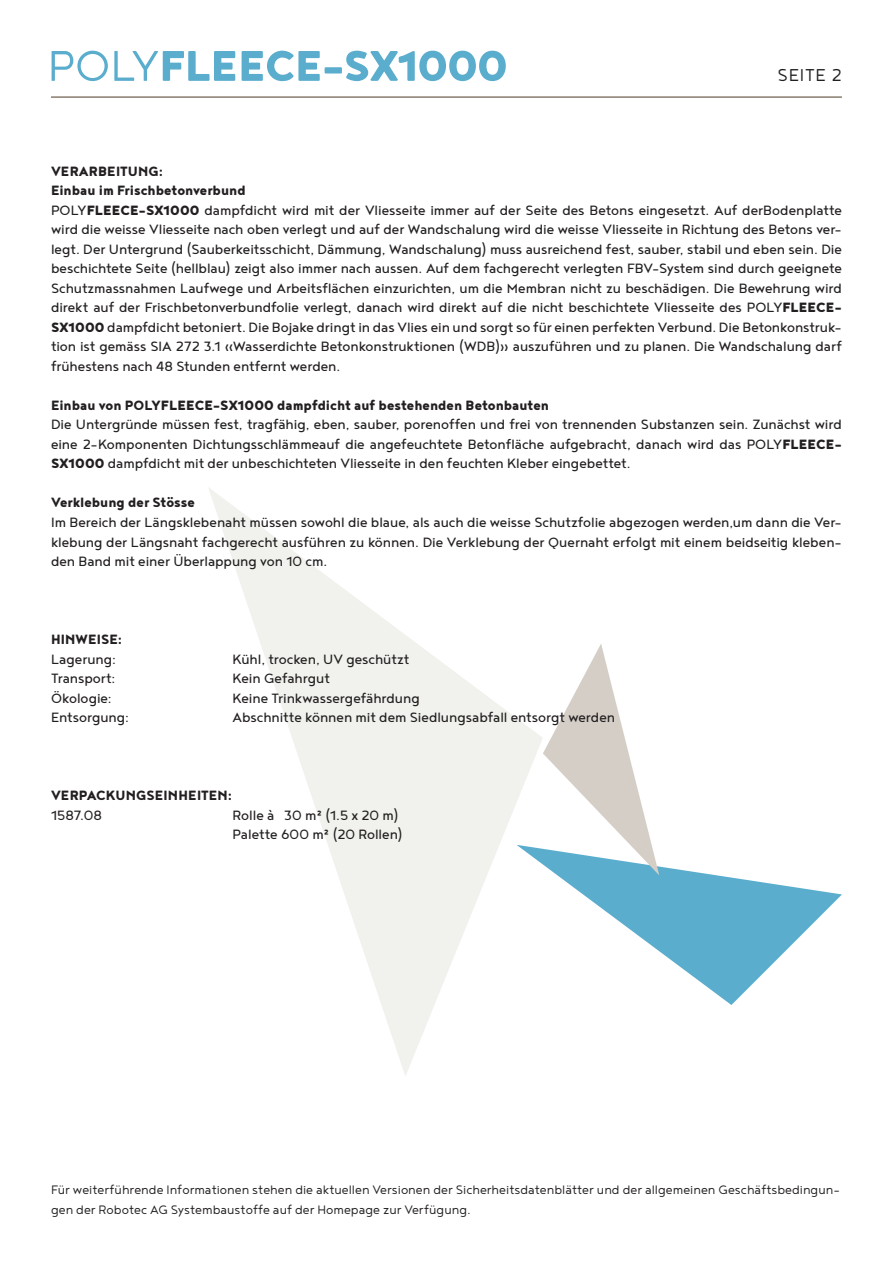
<style>
.page{position:relative;width:893px;height:1263px;background:#fff}
.page>*{position:absolute;margin:0;border:0;box-sizing:border-box;transform-origin:0 0}
.Hautptitel{font:900 52.5px "Noyh";letter-spacing:-.015em;color:#5aadcd}
.t1{font:300 21px "Noyh";letter-spacing:.03em;color:#231f20}
.GrundText{font:16.5px/19.5px "Noyh";letter-spacing:-.005em;color:#231f20;text-align:justify}
.GrundText-2{font:800 16.5px "Noyh";color:#231f20}
.t2{font:300 15px/19.8px "Noyh";color:#231f20}
.s1{font-weight:300}
.s2{font-weight:900}
.s3{font-size:16.5px}
</style>
<div class="page">
<svg style="left:209px;top:488px;width:334px;height:588px"></svg>
<svg style="left:516px;top:845px;width:326px;height:160px"></svg>
<svg style="left:543px;top:644px;width:116px;height:231px"></svg>
<hr style="left:51px;top:96px;width:791px;height:2px;background:#887c6e">
<p class="Hautptitel" style="left:48px;top:34px;width:462px"><span class="s1">POLY</span>FLEECE-SX1000</p>
<p class="t1" style="left:778px;top:64px;width:66px">SEITE 2</p>
<p class="GrundText-2" style="left:51px;top:161px;width:114px">VERARBEITUNG:</p>
<p class="GrundText-2" style="left:51px;top:181px;width:196px">Einbau im Frischbetonverbund</p>
<p class="GrundText" style="left:51px;top:200px;width:792px">POLY<span class="s2">FLEECE-SX1000</span> dampfdicht wird mit der Vliesseite immer auf der Seite des Betons eingesetzt. Auf derBodenplatte wird die weisse Vliesseite nach oben verlegt und auf der Wandschalung wird die weisse Vliesseite in Richtung des Betons ver&shy;legt. Der Untergrund (Sauberkeitsschicht, Dämmung, Wandschalung) muss ausreichend fest, sauber, stabil und eben sein. Die beschichtete Seite (hellblau) zeigt also immer nach aussen. Auf dem fachgerecht verlegten FBV-System sind durch geeignete Schutzmassnahmen Laufwege und Arbeitsflächen einzurichten, um die Membran nicht zu beschädigen. Die Bewehrung wird direkt auf der Frischbetonverbundfolie verlegt, danach wird direkt auf die nicht beschichtete Vliesseite des POLY<span class="s2">FLEECE-SX1000</span> dampfdicht betoniert. Die Bojake dringt in das Vlies ein und sorgt so für einen perfekten Verbund. Die Betonkonstruk&shy;tion ist gemäss SIA 272 3.1 «Wasserdichte Betonkonstruktionen (WDB)» auszuführen und zu planen. Die Wandschalung darf frühestens nach 48 Stunden entfernt werden.</p>
<p class="GrundText-2" style="left:51px;top:395px;width:500px">Einbau von POLY<span class="s2">FLEECE-SX1000</span> dampfdicht auf bestehenden Betonbauten</p>
<p class="GrundText" style="left:51px;top:414px;width:792px">Die Untergründe müssen fest, tragfähig, eben, sauber, porenoffen und frei von trennenden Substanzen sein. Zunächst wird eine 2-Komponenten Dichtungsschlämmeauf die angefeuchtete Betonfläche aufgebracht, danach wird das POLY<span class="s2">FLEECE-SX1000</span> dampfdicht mit der unbeschichteten Vliesseite in den feuchten Kleber eingebettet.</p>
<p class="GrundText-2" style="left:51px;top:493px;width:145px">Verklebung der Stösse</p>
<p class="GrundText" style="left:51px;top:512px;width:792px">Im Bereich der Längsklebenaht müssen sowohl die blaue, als auch die weisse Schutzfolie abgezogen werden,um dann die Ver&shy;klebung der Längsnaht fachgerecht ausführen zu können. Die Verklebung der Quernaht erfolgt mit einem beidseitig kleben&shy;den Band mit einer Überlappung von 10 cm.</p>
<p class="GrundText-2" style="left:51px;top:629px;width:73px">HINWEISE:</p>
<p class="GrundText" style="left:51px;top:648px;width:66px">Lagerung:</p>
<p class="GrundText" style="left:233px;top:648px;width:178px">Kühl, trocken, UV geschützt</p>
<p class="GrundText" style="left:51px;top:668px;width:66px">Transport:</p>
<p class="GrundText" style="left:233px;top:668px;width:99px">Kein Gefahrgut</p>
<p class="GrundText" style="left:51px;top:687px;width:62px">Ökologie:</p>
<p class="GrundText" style="left:233px;top:687px;width:189px">Keine Trinkwassergefährdung</p>
<p class="GrundText" style="left:51px;top:707px;width:79px">Entsorgung:</p>
<p class="GrundText" style="left:233px;top:707px;width:384px">Abschnitte können mit dem Siedlungsabfall entsorgt werden</p>
<p class="GrundText-2" style="left:51px;top:785px;width:183px">VERPACKUNGSEINHEITEN:</p>
<p class="GrundText" style="left:51px;top:804px;width:53px">1587.08</p>
<p class="GrundText" style="left:233px;top:804px;width:168px">Rolle à 30 m² (1.5 x 20 m)</p>
<p class="GrundText" style="left:233px;top:824px;width:172px">Palette 600 m² (20 Rollen)</p>
<p class="t2" style="left:51px;top:1179px;width:790px">Für weiterführende Informationen stehen die aktuellen Versionen der Sicherheitsdatenblätter und der allgemeinen Geschäftsbedingun&shy;gen der Robotec AG Systembaustoffe auf der Homepage zur Verfügung<span class="s3">.</span></p>
</div>
